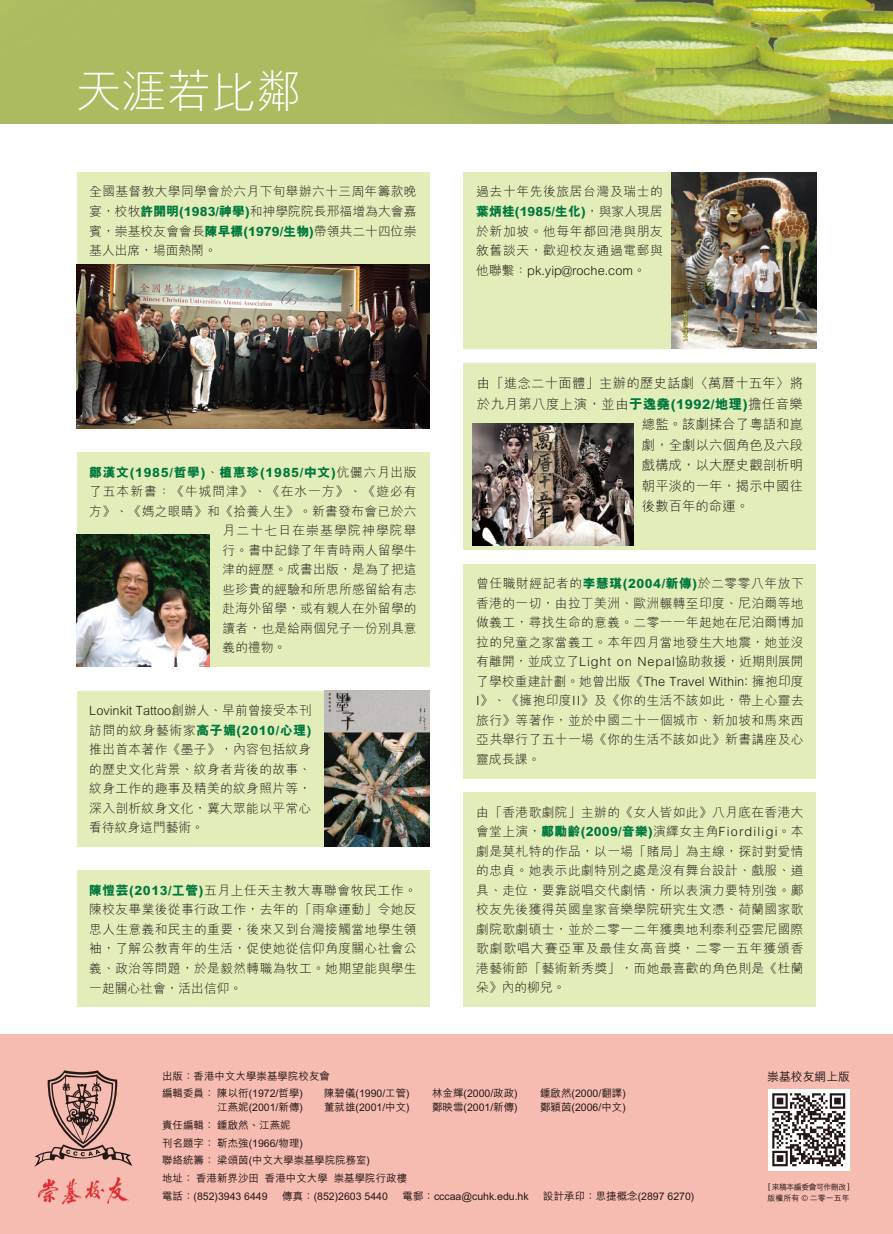
<style>
.page{position:relative;width:893px;height:1234px;background:#fff}
.page>*{position:absolute;margin:0;border:0;box-sizing:border-box;transform-origin:0 0}
.t1{font:300 45px "M Hei HK";color:#fff}
.t2{font:300 13.35px "M Hei HK";color:#231916}
.t3{font:300 13.35px "M Hei HK";letter-spacing:.035em;color:#231916}
.t4{font:300 12.75px/19.5px "M Hei HK";letter-spacing:.03em;color:#231916;text-align:justify}
.t5{font:800 12.75px "M Hei HK";letter-spacing:.06em;color:#00783d}
.t6{font:300 12.75px "M Hei HK";letter-spacing:.075em;color:#231916}
.t7{font:300 12.75px "M Hei HK";letter-spacing:.095em;color:#231916}
.t8{font:500 11.85px "M Hei HK";color:#231916}
.t9{font:500 10.5px/17.7px "M Hei HK";color:#231916}
.t10{font:500 7.95px/11.2px "M Hei HK";letter-spacing:-.06em;color:#231916}
.s1{font-weight:800;color:#00783d}
.s2{font-weight:300;color:#231916}
</style>
<div class="page">
<img style="left:0;top:0;width:893px;height:123px">
<div style="left:0;top:1033px;width:893px;height:200px;background:#f6bbb1"></div>
<svg style="left:34px;top:1070px;width:98px;height:96px"></svg>
<img style="left:38px;top:1177px;width:90px;height:27px">
<div style="left:768px;top:1088px;width:82px;height:82px;background:#fff"></div>
<svg style="left:772px;top:1093px;width:73px;height:72px"></svg>
<svg style="left:802px;top:1195px;width:6px;height:5px"></svg>
<div style="left:77px;top:172px;width:352px;height:245px;background:#e2edba"></div>
<img style="left:77px;top:265px;width:352px;height:163px">
<div style="left:77px;top:452px;width:352px;height:214px;background:#e2edba"></div>
<img style="left:77px;top:534px;width:133px;height:132px">
<div style="left:463px;top:172px;width:353px;height:176px;background:#e2edba"></div>
<img style="left:671px;top:172px;width:145px;height:176px">
<div style="left:77px;top:690px;width:352px;height:156px;background:#e2edba"></div>
<img style="left:324px;top:690px;width:105px;height:156px">
<div style="left:463px;top:564px;width:353px;height:214px;background:#e2edba"></div>
<div style="left:463px;top:792px;width:353px;height:214px;background:#e2edba"></div>
<div style="left:77px;top:870px;width:352px;height:136px;background:#e2edba"></div>
<div style="left:463px;top:363px;width:353px;height:186px;background:#e2edba"></div>
<img style="left:472px;top:423px;width:161px;height:122px">
<h1 class="t1" style="left:77px;top:60px;width:227px">天涯若比鄰</h1>
<p class="t4" style="left:89px;top:181px;width:329px">全國基督教大學同學會於六月下旬舉辦六十三周年籌款晚宴，校牧<span class="s1">許開明(1983/神學)</span>和神學院院長邢福增為大會嘉賓，崇基校友會會長<span class="s1">陳早標(1979/生物)</span>帶領共二十四位崇基人出席，場面熱鬧。</p>
<p class="t5" style="left:89px;top:463px;width:329px">鄭漢文(1985/哲學)<span class="s2">、</span>植惠珍(1985/中文)<span class="s2">伉儷六月出版</span></p>
<p class="t6" style="left:89px;top:482px;width:329px">了五本新書：《牛城問津》、《在水一方》、《遊必有</p>
<p class="t4" style="left:89px;top:500px;width:329px">方》、《媽之眼睛》和《拾養人生》。新書發布會已於六</p>
<p class="t7" style="left:223px;top:521px;width:196px">月二十七日在崇基學院神學院舉</p>
<p class="t4" style="left:223px;top:539px;width:196px">行。書中記錄了年青時兩人留學牛</p>
<p class="t4" style="left:223px;top:559px;width:196px">津的經歷。成書出版，是為了把這</p>
<p class="t4" style="left:223px;top:578px;width:196px">些珍貴的經驗和所思所感留給有志</p>
<p class="t4" style="left:223px;top:598px;width:196px">赴海外留學，或有親人在外留學的</p>
<p class="t4" style="left:223px;top:617px;width:196px">讀者，也是給兩個兒子一份別具意</p>
<p class="t4" style="left:223px;top:637px;width:65px">義的禮物。</p>
<p class="t4" style="left:89px;top:700px;width:224px">Lovinkit Tattoo創辦人、早前曾接受本刊訪問的紋身藝術家<span class="s1">高子媚(2010/心理)</span>推出首本著作《墨子》，內容包括紋身的歷史文化背景、紋身者背後的故事、紋身工作的趣事及精美的紋身照片等，深入剖析紋身文化，冀大眾能以平常心看待紋身這門藝術。</p>
<p class="t4" style="left:89px;top:879px;width:329px"><span class="s1">陳愷芸(2013/工管)</span>五月上任天主教大專聯會牧民工作。陳校友畢業後從事行政工作，去年的「雨傘運動」令她反思人生意義和民主的重要，後來又到台灣接觸當地學生領袖，了解公教青年的生活，促使她從信仰角度關心社會公義、政治等問題，於是毅然轉職為牧工。她期望能與學生一起關心社會，活出信仰。</p>
<p class="t4" style="left:476px;top:181px;width:188px">過去十年先後旅居台灣及瑞士的<span class="s1">葉炳桂(1985/生化)</span>，與家人現居於新加坡。他每年都回港與朋友敘舊談天，歡迎校友通過電郵與他聯繫：pk.yip@roche.com。</p>
<p class="t2" style="left:477px;top:374px;width:328px">由「進念二十面體」主辦的歷史話劇〈萬曆十五年〉將</p>
<p class="t3" style="left:477px;top:394px;width:328px">於九月第八度上演，並由<span class="s1">于逸堯(1992/地理)</span>擔任音樂</p>
<p class="t2" style="left:642px;top:415px;width:163px">總監。該劇揉合了粵語和崑</p>
<p class="t2" style="left:642px;top:435px;width:163px">劇，全劇以六個角色及六段</p>
<p class="t2" style="left:642px;top:456px;width:163px">戲構成，以大歷史觀剖析明</p>
<p class="t2" style="left:642px;top:476px;width:163px">朝平淡的一年，揭示中國往</p>
<p class="t2" style="left:642px;top:497px;width:109px">後數百年的命運。</p>
<p class="t4" style="left:476px;top:573px;width:329px">曾任職財經記者的<span class="s1">李慧琪(2004/新傳)</span>於二零零八年放下香港的一切，由拉丁美洲、歐洲輾轉至印度、尼泊爾等地做義工，尋找生命的意義。二零一一年起她在尼泊爾博加拉的兒童之家當義工。本年四月當地發生大地震，她並沒有離開，並成立了Light on Nepal協助救援，近期則展開了學校重建計劃。她曾出版《The Travel Within: 擁抱印度I》、《擁抱印度II》及《你的生活不該如此，帶上心靈去旅行》等著作，並於中國二十一個城市、新加坡和馬來西亞共舉行了五十一場《你的生活不該如此》新書講座及心靈成長課。</p>
<p class="t4" style="left:476px;top:801px;width:329px">由「香港歌劇院」主辦的《女人皆如此》八月底在香港大會堂上演，<span class="s1">鄺勵齡(2009/音樂)</span>演繹女主角Fiordiligi。本劇是莫札特的作品，以一場「賭局」為主線，探討對愛情的忠貞。她表示此劇特別之處是沒有舞台設計、戲服、道具、走位，要靠說唱交代劇情，所以表演力要特別強。鄺校友先後獲得英國皇家音樂學院研究生文憑、荷蘭國家歌劇院歌劇碩士，並於二零一二年獲奧地利泰利亞雲尼國際歌劇歌唱大賽亞軍及最佳女高音獎，二零一五年獲頒香港藝術節「藝術新秀獎」，而她最喜歡的角色則是《杜蘭朵》內的柳兒。</p>
<p class="t9" style="left:162px;top:1065px;width:169px">出版：香港中文大學崇基學院校友會編輯委員：陳以衎(1972/哲學)</p>
<p class="t9" style="left:324px;top:1083px;width:87px">陳碧儀(1990/工管)</p>
<p class="t9" style="left:432px;top:1083px;width:87px">林金輝(2000/政政)</p>
<p class="t9" style="left:540px;top:1083px;width:87px">鍾啟然(2000/翻譯)</p>
<p class="t9" style="left:217px;top:1097px;width:87px">江燕妮(2001/新傳)</p>
<p class="t9" style="left:324px;top:1097px;width:87px">董就雄(2001/中文)</p>
<p class="t9" style="left:432px;top:1097px;width:87px">鄭映雪(2001/新傳)</p>
<p class="t9" style="left:540px;top:1097px;width:87px">鄭穎茵(2006/中文)</p>
<p class="t9" style="left:162px;top:1114px;width:247px">責任編輯：鍾啟然、江燕妮<br>刊名題字：靳杰強(1966/物理)<br>聯絡統籌：梁頌茵(中文大學崇基學院院務室)<br>地址：香港新界沙田 香港中文大學 崇基學院行政樓電話：(852)3943 6449</p>
<p class="t9" style="left:282px;top:1185px;width:107px">傳真：(852)2603 5440</p>
<p class="t9" style="left:402px;top:1185px;width:128px">電郵：cccaa@cuhk.edu.hk</p>
<p class="t9" style="left:543px;top:1185px;width:153px">設計承印：思捷概念(2897 6270)</p>
<p class="t8" style="left:767px;top:1067px;width:84px">崇基校友網上版</p>
<p class="t10" style="left:767px;top:1180px;width:84px">[ 來稿本編委會可作刪改 ]版權所有</p>
<p class="t10" style="left:810px;top:1191px;width:41px">二零一五年</p>
</div>
